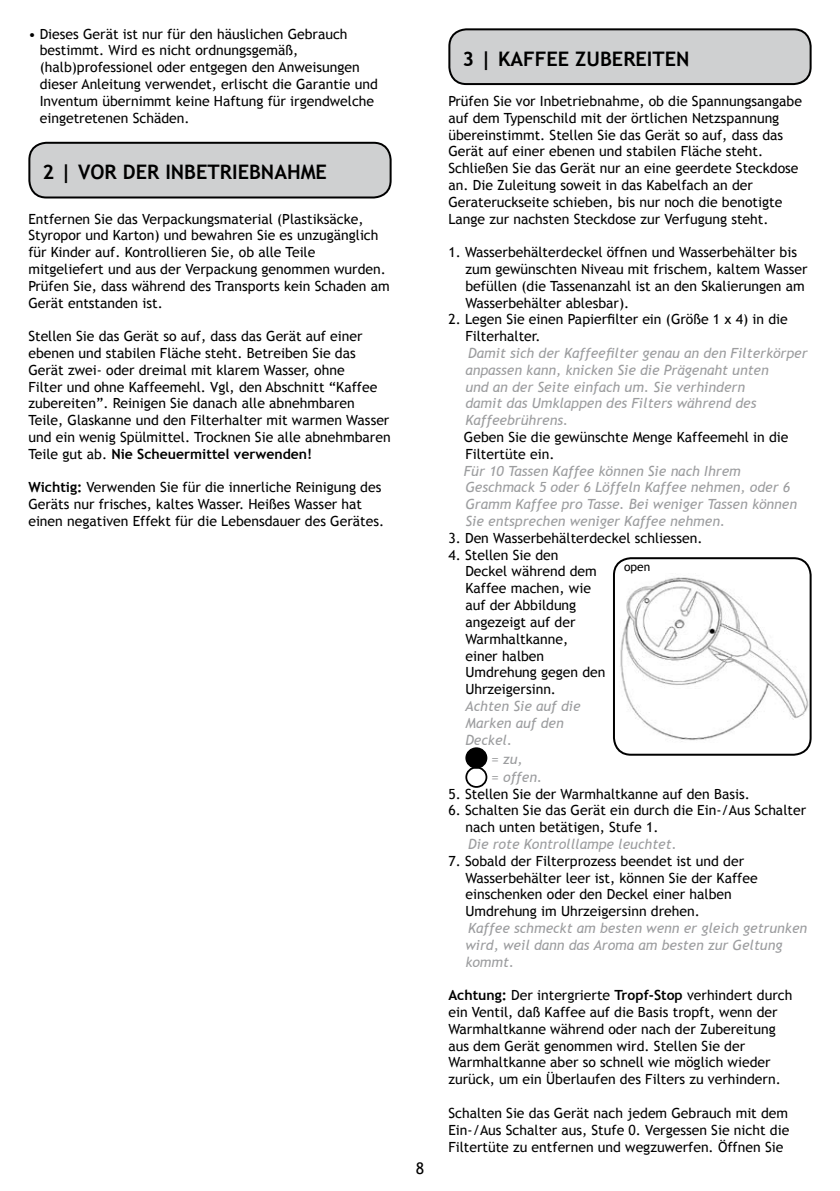
<style>
.page{position:relative;width:840px;height:1191px;background:#fff}
.page>*{position:absolute;margin:0;border:0;box-sizing:border-box;transform-origin:0 0}
.t1{font:700 20px "Trebuchet MS";color:#000}
.t2{font:16px "Trebuchet MS";color:#000}
.t3{font:14px/16.8px "Trebuchet MS";color:#000}
.t4{font:italic 14px/16.8px "Trebuchet MS";color:#9c9d9f}
.t5{font:12px "Trebuchet MS";color:#000}
.s1{font-weight:700}
</style>
<div class="page">
<div style="left:29px;top:143px;width:361px;height:54px;background:#cfd0d1;border-radius:17px"></div>
<div style="left:28px;top:142px;width:363px;height:56px;border:2px solid #000;border-radius:17px"></div>
<div style="left:466px;top:748px;width:20px;height:19px;background:#000;border-radius:50%"></div>
<div style="left:465px;top:747px;width:22px;height:21px;border:2px solid #000;border-radius:50%"></div>
<div style="left:465px;top:766px;width:22px;height:22px;border:2px solid #000;border-radius:50%"></div>
<div style="left:449px;top:29px;width:361px;height:55px;background:#cfd0d1;border-radius:17px"></div>
<div style="left:448px;top:28px;width:363px;height:57px;border:2px solid #000;border-radius:17px"></div>
<img style="left:615px;top:577px;width:193px;height:165px">
<div style="left:612px;top:557px;width:199px;height:198px;border:2px solid #000;border-radius:17px"></div>
<p class="t3" style="left:40px;top:26px;width:339px;text-indent:-11px">• Dieses Gerät ist nur für den häuslichen Gebrauch bestimmt. Wird es nicht ordnungsgemäß, (halb)professionel oder entgegen den Anweisungen dieser Anleitung verwendet, erlischt die Garantie und I nventum übernimmt keine Haftung für irgendwelche eingetretenen Schäden.</p>
<h1 class="t1" style="left:43px;top:160px;width:286px">2 | Vor der inbetriebnahme</h1>
<p class="t3" style="left:28px;top:210px;width:362px">Entfernen Sie das Verpackungsmaterial (Plastiksäcke, Styropor und Karton) und bewahren Sie es unzugänglich für Kinder auf. Kontrollieren Sie, ob alle Teile mitgeliefert und aus der Verpackung genommen wurden.<br>Prüfen Sie, dass während des Transports kein Schaden am Gerät entstanden ist.</p>
<p class="t3" style="left:28px;top:328px;width:363px">Stellen Sie das Gerät so auf, dass das Gerät auf einer ebenen und stabilen Fläche steht. Betreiben Sie das Gerät zwei- oder dreimal mit klarem Wasser, ohne<br>Filter und ohne Kaffeemehl. Vgl, den Abschnitt “Kaffee zubereiten”. Reinigen Sie danach alle abnehmbaren Teile, G laskanne und den Filterhalter mit warmen Wasser und ein wenig Spülmittel. Trocknen Sie alle abnehmbaren Teile gut ab. <span class="s1">Nie Scheuermittel verwenden!</span></p>
<p class="t3" style="left:28px;top:479px;width:357px"><span class="s1">Wichtig:</span> Verwenden Sie für die innerliche Reinigung des<br>Geräts nur frisches, kaltes Wasser. H eißes Wasser hat einen negativen Effekt für die Lebensdauer des Gerätes.</p>
<p class="t2" style="left:415px;top:1159px;width:10px">8</p>
<h1 class="t1" style="left:462px;top:46px;width:71px">3 | KAFFEE</h1>
<h1 class="t1" style="left:575px;top:46px;width:49px">ZUBEREITEN</h1>
<p class="t3" style="left:448px;top:93px;width:355px">Prüfen Sie vor I nbetriebnahme, ob die Spannungsangabe auf dem Typenschild mit der örtlichen Netzspannung übereinstimmt. Stellen Sie das Gerät so auf, dass das Gerät auf einer ebenen und stabilen Fläche steht.<br>Schließen Sie das Gerät nur an eine geerdete Steckdose an. Die Zuleitung soweit in das Kabelfach an der Gerateruckseite schieben, bis nur noch die benotigte Lange zur nachsten Steckdose zur Verfugung steht.</p>
<p class="t3" style="left:465px;top:244px;width:343px;text-indent:-17px">1. Wasserbehälterdeckel öffnen und Wasserbehälter bis zum gewünschten Niveau mit frischem, kaltem Wasser befüllen (die Tassenanzahl ist an den Skalierungen am Wasserbehälter ablesbar).</p>
<p class="t3" style="left:465px;top:311px;width:324px;text-indent:-17px">2. Legen Sie einen Papierfilter ein (Größe 1 x 4) in die<br>Filterhalter.</p>
<p class="t4" style="left:465px;top:345px;width:343px">Damit sich der Kaffeefilter genau an den Filterkörper anpassen kann, knicken Sie die Prägenaht unten<br>und an der Seite einfach um. Sie verhindern<br>damit das Umklappen des Filters während des Kaffeebrührens.</p>
<p class="t3" style="left:463px;top:429px;width:326px">Geben Sie die gewünschte Menge Kaffeemehl in die<br>Filtertüte ein.</p>
<p class="t4" style="left:463px;top:462px;width:334px">Für 10 Tassen Kaffee können Sie nach Ihrem Geschmack 5 oder 6 Löffeln Kaffee nehmen, oder 6<br>Gramm Kaffee pro Tasse. Bei weniger Tassen können Sie entsprechen weniger Kaffee nehmen.</p>
<p class="t3" style="left:448px;top:530px;width:256px">3. Den Wasserbehälterdeckel schliessen.</p>
<p class="t3" style="left:465px;top:546px;width:141px;text-indent:-17px">4. Stellen Sie den<br>Deckel während dem<br>Kaffee machen, wie auf der Abbildung angezeigt auf der<br>Warmhaltkanne,<br>einer halben<br>Umdrehung gegen den<br>Uhrzeigersinn.</p>
<p class="t4" style="left:465px;top:697px;width:117px">Achten Sie auf die<br>Marken auf den<br>Deckel.</p>
<p class="t4" style="left:491px;top:750px;width:52px;line-height:18px">= zu,<br>= offen.</p>
<p class="t3" style="left:448px;top:785px;width:303px">5. Stellen Sie der Warmhaltkanne auf den Basis.</p>
<p class="t3" style="left:465px;top:802px;width:342px;text-indent:-17px">6. Schalten Sie das Gerät ein durch die Ein- /Aus Schalter nach unten betätigen, Stufe 1.</p>
<p class="t4" style="left:468px;top:835px;width:210px">Die rote Kontrolllampe leuchtet.</p>
<p class="t3" style="left:465px;top:852px;width:293px;text-indent:-17px">7. Sobald der Filterprozess beendet ist und der Wasserbehälter leer ist, können Sie der Kaffee einschenken oder den Deckel einer halben Umdrehung im U hrzeigersinn drehen.</p>
<p class="t4" style="left:465px;top:919px;width:343px">Kaffee schmeckt am besten wenn er gleich getrunken wird, weil dann das Aroma am besten zur Geltung kommt.</p>
<p class="t3" style="left:448px;top:987px;width:345px"><span class="s1">Achtung:</span> Der intergrierte <span class="s1">Tropf-Stop</span> verhindert durch ein Ventil, daß Kaffee auf die Basis tropft, wenn der Warmhaltkanne während oder nach der Zubereitung aus dem Gerät genommen wird. Stellen Sie der Warmhaltkanne aber so schnell wie möglich wieder zurück, um ein Überlaufen des Filters zu verhindern.</p>
<p class="t3" style="left:448px;top:1104px;width:342px;text-align:justify">Schalten Sie das Gerät nach jedem Gebrauch mit dem Ein- /Aus Schalter aus, Stufe 0. Vergessen Sie nicht die Filtertüte zu entfernen und wegzuwerfen. Öffnen Sie</p>
<p class="t5" style="left:623px;top:560px;width:28px">open</p>
</div>
